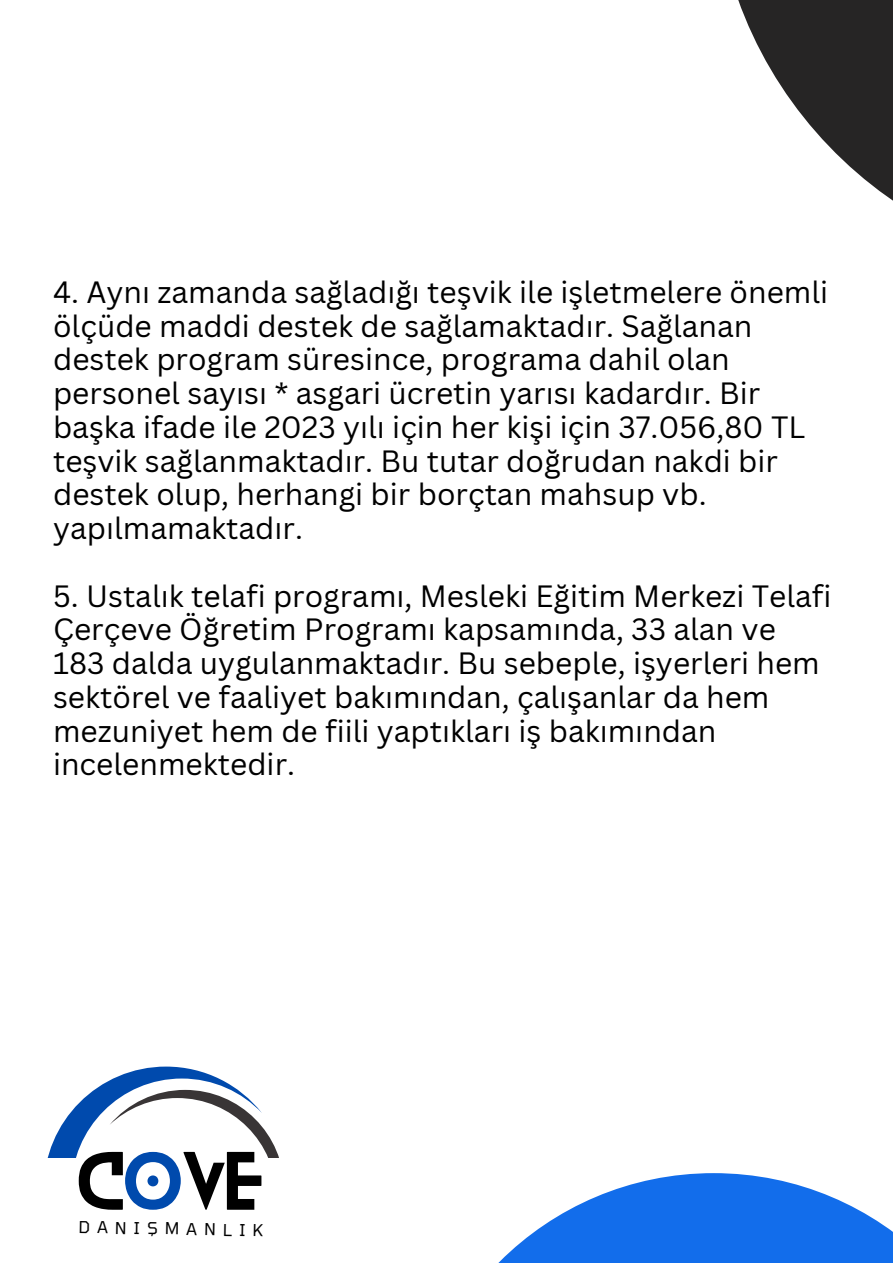
<style>
.page{position:relative;width:893px;height:1264px;background:#fff}
.page>*{position:absolute;margin:0;border:0;box-sizing:border-box;transform-origin:0 0}
.t1{font:72.3px "Blanka";color:#000}
.t2{font:30px/33.8px "Canva Sans";color:#000}
.t3{font:16.35px "Tomorrow";color:#000}
.s1{color:#004aad}
</style>
<div class="page">
<svg style="left:738px;top:0;width:154px;height:200px;fill:#262525"></svg>
<svg style="left:48px;top:1066px;width:231px;height:91px"></svg>
<svg style="left:499px;top:1173px;width:393px;height:89px;fill:#126deb"></svg>
<p class="t2" style="left:53px;top:274px;width:776px">4. Aynı zamanda sağladığı teşvik ile işletmelere önemli ölçüde maddi destek de sağlamaktadır. Sağlanan destek program süresince, programa dahil olan personel sayısı * asgari ücretin yarısı kadardır. Bir başka ifade ile 2023 yılı için her kişi için 37.056,80 TL teşvik sağlanmaktadır. Bu tutar doğrudan nakdi bir destek olup, herhangi bir borçtan mahsup vb. yapılmamaktadır.</p>
<p class="t2" style="left:53px;top:578px;width:779px">5. Ustalık telafi programı, Mesleki Eğitim Merkezi Telafi Çerçeve Öğretim Programı kapsamında, 33 alan ve 183 dalda uygulanmaktadır. Bu sebeple, işyerleri hem sektörel ve faaliyet bakımından, çalışanlar da hem mezuniyet hem de fiili yaptıkları iş bakımından incelenmektedir.</p>
<p class="t1" style="left:79px;top:1130px;width:186px">C<span class="s1">O</span>VE</p>
<p class="t3" style="left:79px;top:1216px;width:186px;rotate:1deg">DANIŞMANLIK</p>
</div>
